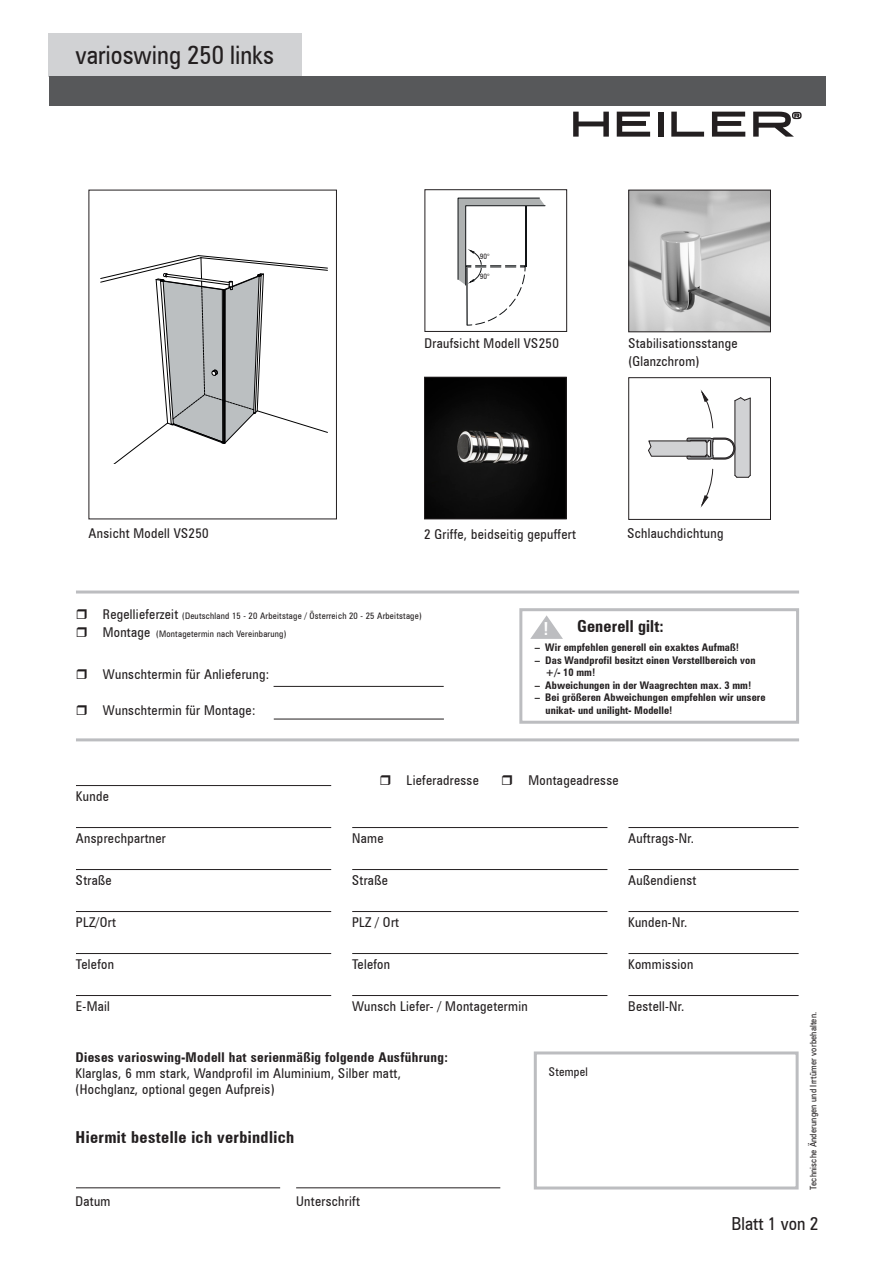
<style>
.page{position:relative;width:872px;height:1263px;background:#fff}
.page>*{position:absolute;margin:0;border:0;box-sizing:border-box;transform-origin:0 0}
.t1{font:condensed 25.5px "Zurich BT";color:#231f20}
.t2{font:condensed 18px "Zurich BT";color:#231f20}
.t3{font:700 condensed 18px "Zurich BT";color:#fff}
.t4{font:700 condensed 16.5px "Zurich BT";letter-spacing:.025em;color:#231f20}
.t5{font:condensed 13.5px/16.2px "Zurich BT";letter-spacing:.025em;color:#231f20}
.t6{font:700 condensed 13.5px "Zurich BT";letter-spacing:.025em;color:#231f20}
.t7{font:condensed 12px "Zurich BT";letter-spacing:.025em;color:#231f20}
.t8{font:700 condensed 10.5px/12.6px "Zurich BT";letter-spacing:.01em;color:#231f20}
.t9{font:condensed 9px "Zurich BT";letter-spacing:.025em;color:#231f20}
.t10{font:condensed 7.5px "Zurich BT";color:#231f20}
.s1{font-size:13.5px}
</style>
<div class="page">
<div style="left:49px;top:33px;width:253px;height:44px;background:#d1d2d4"></div>
<div style="left:534px;top:1051px;width:264px;height:138px;border:3px solid #bcbdc0"></div>
<hr style="left:76px;top:1187px;width:204px;height:1px;background:#231f20">
<hr style="left:296px;top:1187px;width:204px;height:1px;background:#231f20">
<hr style="left:76px;top:738px;width:723px;height:3px;background:#bcbdc0">
<hr style="left:352px;top:827px;width:255px;height:1px;background:#231f20">
<hr style="left:352px;top:995px;width:255px;height:1px;background:#231f20">
<hr style="left:352px;top:953px;width:255px;height:1px;background:#231f20">
<hr style="left:352px;top:911px;width:255px;height:1px;background:#231f20">
<hr style="left:352px;top:869px;width:255px;height:1px;background:#231f20">
<hr style="left:628px;top:827px;width:170px;height:1px;background:#231f20">
<hr style="left:628px;top:995px;width:170px;height:1px;background:#231f20">
<hr style="left:628px;top:953px;width:170px;height:1px;background:#231f20">
<hr style="left:628px;top:911px;width:170px;height:1px;background:#231f20">
<hr style="left:628px;top:869px;width:170px;height:1px;background:#231f20">
<hr style="left:76px;top:827px;width:255px;height:1px;background:#231f20">
<hr style="left:76px;top:995px;width:255px;height:1px;background:#231f20">
<hr style="left:76px;top:953px;width:255px;height:1px;background:#231f20">
<hr style="left:76px;top:911px;width:255px;height:1px;background:#231f20">
<hr style="left:76px;top:869px;width:255px;height:1px;background:#231f20">
<hr style="left:76px;top:785px;width:255px;height:1px;background:#231f20">
<hr style="left:76px;top:590px;width:723px;height:3px;background:#bcbdc0">
<div style="left:519px;top:608px;width:280px;height:116px;border:3px solid #bcbdc0"></div>
<hr style="left:273px;top:686px;width:171px;height:1px;background:#231f20">
<hr style="left:274px;top:719px;width:170px;height:1px;background:#231f20">
<svg style="left:530px;top:615px;width:33px;height:24px"></svg>
<svg style="left:573px;top:112px;width:36px;height:25px"></svg>
<svg style="left:617px;top:112px;width:33px;height:25px"></svg>
<div style="left:658px;top:112px;width:5px;height:25px;background:#231f20"></div>
<svg style="left:671px;top:112px;width:33px;height:25px"></svg>
<svg style="left:712px;top:112px;width:33px;height:25px"></svg>
<svg style="left:753px;top:112px;width:48px;height:25px"></svg>
<div style="left:49px;top:77px;width:776px;height:29px;background:#57585a"></div>
<div style="left:628px;top:377px;width:143px;height:143px;border:1px solid #231f20"></div>
<img style="left:426px;top:379px;width:138px;height:138px">
<div style="left:424px;top:377px;width:142px;height:142px;border:1px solid #231f20"></div>
<svg style="left:458px;top:198px;width:87px;height:127px"></svg>
<div style="left:424px;top:189px;width:143px;height:143px;border:1px solid #231f20"></div>
<svg style="left:100px;top:255px;width:228px;height:208px"></svg>
<svg style="left:648px;top:391px;width:103px;height:115px"></svg>
<img style="left:630px;top:192px;width:139px;height:138px">
<div style="left:628px;top:190px;width:143px;height:142px;border:1px solid #231f20"></div>
<div style="left:480px;top:253px;width:11px;height:6px;background:#fff"></div>
<div style="left:480px;top:274px;width:11px;height:6px;background:#fff"></div>
<h1 class="t1" style="left:75px;top:39px;width:200px">varioswing 250 links</h1>
<p class="t10" style="left:480px;top:251px;width:11px">90°</p>
<p class="t10" style="left:480px;top:272px;width:11px">90°</p>
<p class="t5" style="left:424px;top:335px;width:136px">Draufsicht Modell VS250</p>
<p class="t5" style="left:628px;top:334px;width:111px;line-height:18px">Stabilisationsstange (Glanzchrom)</p>
<p class="t5" style="left:88px;top:524px;width:122px">Ansicht Modell VS250</p>
<p class="t5" style="left:424px;top:525px;width:153px">2 Griffe, beidseitig gepuffert</p>
<p class="t5" style="left:627px;top:525px;width:98px">Schlauchdichtung</p>
<p class="t9" style="left:103px;top:610px;width:320px"><span class="s1">Regellieferzeit</span> (Deutschland 15 - 20 Arbeitstage / Österreich 20 - 25 Arbeitstage)</p>
<p class="t5" style="left:103px;top:624px;width:49px">Montage</p>
<p class="t9" style="left:156px;top:628px;width:131px">(Montagetermin nach Vereinbarung)</p>
<p class="t5" style="left:103px;top:666px;width:168px">Wunschtermin für Anlieferung:</p>
<p class="t5" style="left:103px;top:702px;width:154px">Wunschtermin für Montage:</p>
<p class="t4" style="left:577px;top:616px;width:88px">Generell gilt:</p>
<p class="t8" style="left:534px;top:641px;width:206px">– Wir empfehlen generell ein exaktes Aufmaß!</p>
<p class="t8" style="left:545px;top:653px;width:211px;text-indent:-11px">– Das Wandprofil besitzt einen Verstellbereich von +/- 10 mm!</p>
<p class="t8" style="left:534px;top:679px;width:218px">– Abweichungen in der Waagrechten max. 3 mm!</p>
<p class="t8" style="left:545px;top:691px;width:222px;text-indent:-11px">– Bei größeren Abweichungen empfehlen wir unsere unikat- und unilight- Modelle!</p>
<h2 class="t3" style="left:543px;top:618px;width:7px">!</h2>
<p class="t5" style="left:406px;top:772px;width:74px">Lieferadresse</p>
<p class="t5" style="left:528px;top:772px;width:92px">Montageadresse</p>
<p class="t5" style="left:76px;top:788px;width:34px">Kunde</p>
<p class="t5" style="left:76px;top:830px;width:91px">Ansprechpartner</p>
<p class="t5" style="left:352px;top:830px;width:33px">Name</p>
<p class="t5" style="left:628px;top:830px;width:67px">Auftrags-Nr.</p>
<p class="t5" style="left:76px;top:872px;width:37px">Straße</p>
<p class="t5" style="left:352px;top:872px;width:37px">Straße</p>
<p class="t5" style="left:628px;top:872px;width:70px">Außendienst</p>
<p class="t5" style="left:76px;top:914px;width:41px">PLZ/Ort</p>
<p class="t5" style="left:352px;top:914px;width:49px">PLZ / Ort</p>
<p class="t5" style="left:628px;top:914px;width:61px">Kunden-Nr.</p>
<p class="t5" style="left:76px;top:956px;width:40px">Telefon</p>
<p class="t5" style="left:352px;top:956px;width:40px">Telefon</p>
<p class="t5" style="left:628px;top:956px;width:67px">Kommission</p>
<p class="t5" style="left:76px;top:998px;width:35px">E-Mail</p>
<p class="t5" style="left:352px;top:998px;width:177px">Wunsch Liefer- / Montagetermin</p>
<p class="t5" style="left:628px;top:998px;width:58px">Bestell-Nr.</p>
<p class="t6" style="left:75px;top:1049px;width:374px">Dieses varioswing-Modell hat serienmäßig folgende Ausführung:</p>
<p class="t5" style="left:75px;top:1065px;width:327px">Klarglas, 6 mm stark, Wandprofil im Aluminium, Silber matt, (Hochglanz, optional gegen Aufpreis)</p>
<p class="t4" style="left:75px;top:1127px;width:220px">Hiermit bestelle ich verbindlich</p>
<p class="t5" style="left:75px;top:1193px;width:36px">Datum</p>
<p class="t5" style="left:296px;top:1193px;width:65px">Unterschrift</p>
<p class="t7" style="left:549px;top:1064px;width:41px">Stempel</p>
<p class="t9" style="left:808px;top:1189px;width:179px;rotate:-90deg">Technische Änderungen und Irrtümer vorbehalten.</p>
<h2 class="t2" style="left:731px;top:1212px;width:88px">Blatt 1 von 2</h2>
</div>
